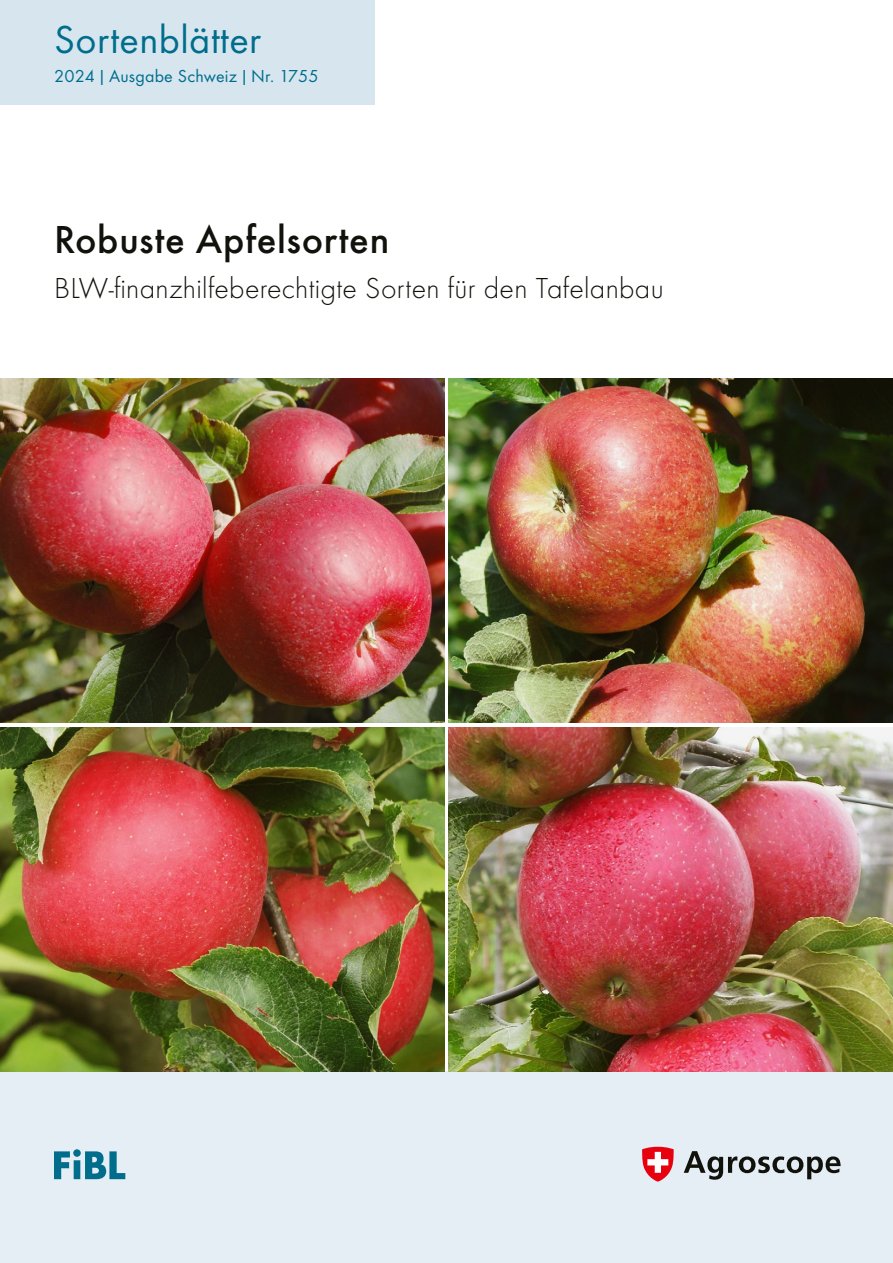
<style>
.page{position:relative;width:893px;height:1263px;background:#fff}
.page>*{position:absolute;margin:0;border:0;box-sizing:border-box;transform-origin:0 0}
.t1{font:500 40.5px "Function Pro";letter-spacing:.015em;color:#12120d}
.t2{font:40.5px "Function Pro";letter-spacing:.01em;color:#006d8d}
.t3{font:300 30px "Function Pro";letter-spacing:.01em;color:#12120d}
.t4{font:18px "Function Pro";letter-spacing:.01em;color:#006d8d}
</style>
<div class="page">
<div style="left:0;top:1071px;width:893px;height:192px;background:#e4eef4"></div>
<svg style="left:684px;top:1151px;width:157px;height:29px"></svg>
<svg style="left:642px;top:1147px;width:32px;height:35px"></svg>
<img style="left:449px;top:727px;width:444px;height:344px">
<img style="left:0;top:727px;width:444px;height:344px">
<img style="left:449px;top:378px;width:444px;height:345px">
<img style="left:0;top:378px;width:444px;height:345px">
<div style="left:0;top:0;width:374px;height:104px;background:#d7e6ee"></div>
<svg style="left:54px;top:1149px;width:71px;height:30px"></svg>
<h1 class="t2" style="left:54px;top:16px;width:209px">Sortenblätter</h1>
<p class="t4" style="left:54px;top:65px;width:266px">2024 |Ausgabe Schweiz |Nr. 1755</p>
<h1 class="t1" style="left:54px;top:215px;width:337px">Robuste Apfelsorten</h1>
<p class="t3" style="left:54px;top:272px;width:611px">BLW-finanzhilfeberechtigte Sorten für den Tafelanbau</p>
</div>
